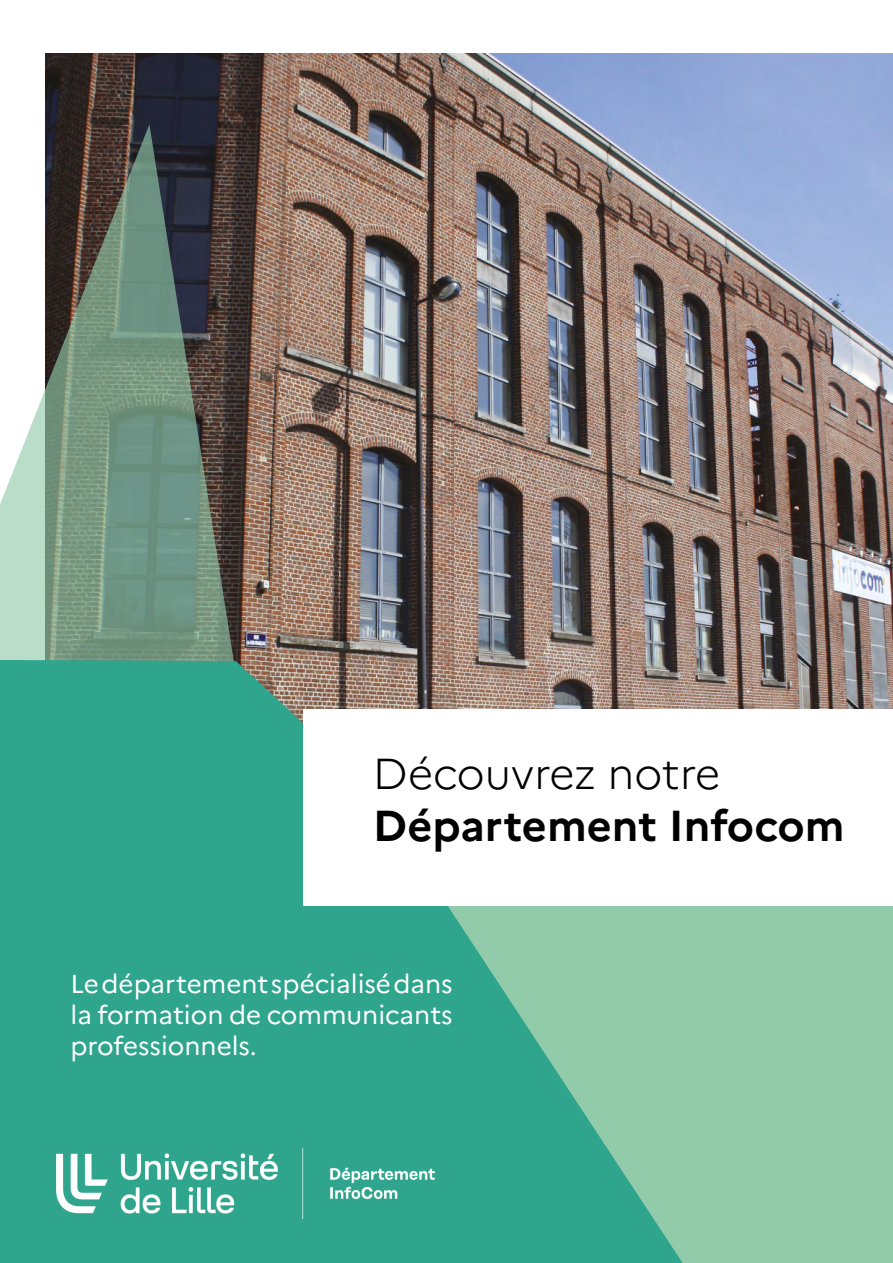
<style>
.page{position:relative;width:893px;height:1263px;background:#fff}
.page>*{position:absolute;margin:0;border:0;box-sizing:border-box;transform-origin:0 0}
.t1{font:700 43.35px "Marianne";color:#000}
.t2{font:300 43.35px "Marianne";color:#000}
.t3{font:25.95px/31.2px "Marianne";color:#fff;text-align:justify}
</style>
<div class="page">
<img style="left:46px;top:54px;width:847px;height:655px">
<img style="left:0;top:124px;width:303px;height:536px">
<svg style="left:0;top:660px;width:889px;height:603px;background:#3ca089"></svg>
<svg style="left:436px;top:905px;width:457px;height:358px;background:#76c0a1"></svg>
<div style="left:303px;top:709px;width:590px;height:196px;background:#fff"></div>
<img style="left:57px;top:1149px;width:378px;height:69px">
<h1 class="t2" style="left:373px;top:740px;width:349px">Découvrez notre</h1>
<h1 class="t1" style="left:373px;top:792px;width:473px">Département Infocom</h1>
<p class="t3" style="left:71px;top:965px;width:384px">Le département spécialisé dans la formation de communicants professionnels.</p>
</div>
